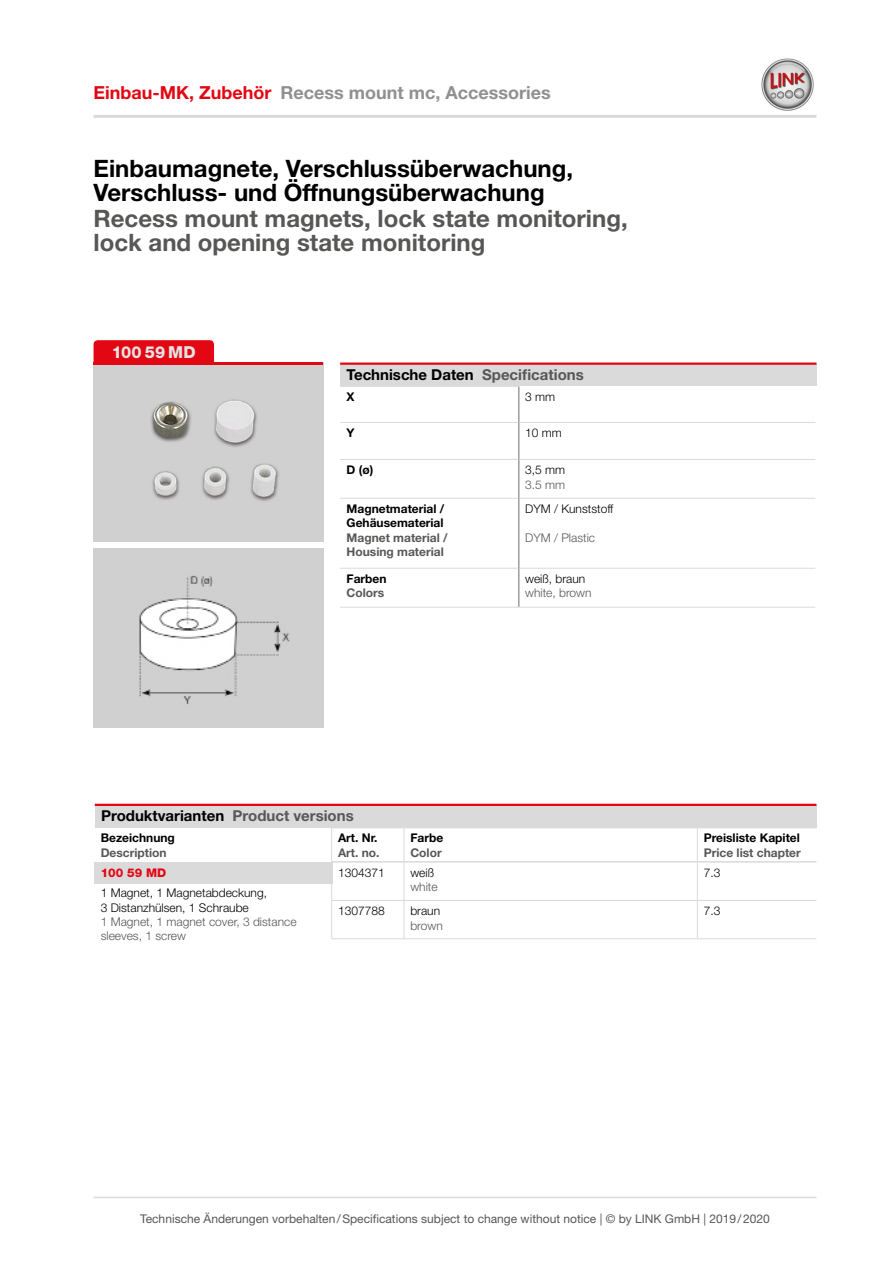
<style>
.page{position:relative;width:893px;height:1263px;background:#fff}
.page>*{position:absolute;margin:0;border:0;box-sizing:border-box;transform-origin:0 0}
.t1{font:700 24px/24px "Helvetica Neue LT Std";color:#000}
.t2{font:700 24px/24px "Helvetica Neue LT Std";color:#575756}
.t3{font:700 18px "Helvetica Neue LT Std";color:#909090}
.t4{font:800 16.5px "Helvetica Neue LT Std";letter-spacing:.005em;color:#e3e3e3}
.t5{font:700 15px "Helvetica Neue LT Std";color:#000}
.t6{font:300 12px/14.2px "Helvetica Neue LT Std";color:#000}
.t7{font:12px "Helvetica Neue LT Std";color:#575756}
.t8{font:700 12px/14.2px "Helvetica Neue LT Std";color:#000}
.t9{font:300 12px/14.2px "Helvetica Neue LT Std";color:#575756}
.t10{font:700 12px/14.2px "Helvetica Neue LT Std";color:#575756}
.t11{font:800 12px "Helvetica Neue LT Std";color:#e30613}
.s1{color:#e30613}
.s2{color:#575756}
</style>
<div class="page">
<hr style="left:94px;top:1197px;width:722px;height:1px;background:#dadada">
<hr style="left:94px;top:115px;width:722px;height:3px;background:#dadada">
<img style="left:761px;top:58px;width:53px;height:53px">
<img style="left:94px;top:365px;width:229px;height:176px">
<img style="left:94px;top:549px;width:229px;height:178px">
<div style="left:94px;top:340px;width:120px;height:22px;background:#e30613"></div>
<hr style="left:94px;top:362px;width:229px;height:3px;background:#e30613">
<hr style="left:331px;top:900px;width:73px;height:1px;background:#dadada">
<hr style="left:404px;top:900px;width:293px;height:1px;background:#dadada">
<hr style="left:697px;top:900px;width:119px;height:1px;background:#dadada">
<hr style="left:404px;top:938px;width:293px;height:1px;background:#dadada">
<hr style="left:697px;top:938px;width:119px;height:1px;background:#dadada">
<hr style="left:331px;top:862px;width:1px;height:38px;background:#dadada">
<hr style="left:404px;top:862px;width:1px;height:38px;background:#dadada">
<hr style="left:331px;top:901px;width:1px;height:37px;background:#dadada">
<hr style="left:404px;top:901px;width:1px;height:37px;background:#dadada">
<hr style="left:331px;top:938px;width:73px;height:1px;background:#dadada">
<hr style="left:697px;top:862px;width:1px;height:38px;background:#dadada">
<hr style="left:697px;top:901px;width:1px;height:37px;background:#dadada">
<hr style="left:331px;top:827px;width:73px;height:1px;background:#dadada">
<hr style="left:331px;top:828px;width:1px;height:34px;background:#dadada">
<hr style="left:404px;top:827px;width:293px;height:1px;background:#dadada">
<hr style="left:332px;top:861px;width:72px;height:1px;background:#dadada">
<hr style="left:404px;top:861px;width:293px;height:1px;background:#dadada">
<hr style="left:404px;top:828px;width:1px;height:33px;background:#dadada">
<hr style="left:697px;top:827px;width:119px;height:1px;background:#dadada">
<hr style="left:697px;top:828px;width:1px;height:33px;background:#dadada">
<hr style="left:697px;top:861px;width:119px;height:1px;background:#dadada">
<div style="left:95px;top:862px;width:238px;height:22px;background:#dadada"></div>
<div style="left:95px;top:805px;width:721px;height:22px;background:#dadada"></div>
<hr style="left:95px;top:804px;width:721px;height:2px;background:#e30613">
<div style="left:340px;top:364px;width:476px;height:22px;background:#dadada"></div>
<hr style="left:340px;top:362px;width:476px;height:3px;background:#e30613">
<hr style="left:340px;top:422px;width:178px;height:1px;background:#dadada">
<hr style="left:340px;top:459px;width:178px;height:1px;background:#dadada">
<hr style="left:340px;top:498px;width:178px;height:1px;background:#dadada">
<hr style="left:340px;top:568px;width:178px;height:1px;background:#dadada">
<hr style="left:519px;top:422px;width:296px;height:1px;background:#dadada">
<hr style="left:519px;top:459px;width:296px;height:1px;background:#dadada">
<hr style="left:519px;top:498px;width:296px;height:1px;background:#dadada">
<hr style="left:519px;top:568px;width:296px;height:1px;background:#dadada">
<hr style="left:340px;top:386px;width:179px;height:1px;background:#dadada">
<hr style="left:340px;top:607px;width:179px;height:1px;background:#dadada">
<hr style="left:518px;top:387px;width:1px;height:35px;background:#9d9d9c">
<hr style="left:518px;top:422px;width:1px;height:37px;background:#9d9d9c">
<hr style="left:518px;top:459px;width:1px;height:39px;background:#9d9d9c">
<hr style="left:518px;top:498px;width:1px;height:70px;background:#9d9d9c">
<hr style="left:518px;top:568px;width:1px;height:39px;background:#9d9d9c">
<hr style="left:519px;top:607px;width:296px;height:1px;background:#dadada">
<h2 class="t3" style="left:94px;top:82px;width:459px"><span class="s1">Einbau-MK, Zubehör</span> Recess mount mc, Accessories</h2>
<h1 class="t1" style="left:94px;top:156px;width:481px">Einbaumagnete, Verschlussüberwachung,<br>Verschluss- und Öffnungsüberwachung</h1>
<h1 class="t2" style="left:94px;top:206px;width:536px">Recess mount magnets, lock state monitoring, lock and opening state monitoring</h1>
<h3 class="t4" style="left:112px;top:342px;width:85px">100 59 MD</h3>
<p class="t5" style="left:347px;top:365px;width:239px">Technische Daten <span class="s2">Specifications</span></p>
<p class="t8" style="left:347px;top:390px;width:10px">X</p>
<p class="t6" style="left:525px;top:390px;width:31px">3 mm</p>
<p class="t8" style="left:347px;top:426px;width:10px">Y</p>
<p class="t6" style="left:525px;top:426px;width:38px">10 mm</p>
<p class="t8" style="left:347px;top:463px;width:28px">D (ø)</p>
<p class="t6" style="left:525px;top:463px;width:42px">3,5 mm</p>
<p class="t9" style="left:525px;top:477px;width:42px">3.5 mm</p>
<p class="t8" style="left:347px;top:501px;width:99px">Magnetmaterial /<br>Gehäusematerial</p>
<p class="t10" style="left:347px;top:530px;width:103px">Magnet material /<br>Housing material</p>
<p class="t6" style="left:525px;top:501px;width:90px">DYM / Kunststoff</p>
<p class="t9" style="left:525px;top:530px;width:71px">DYM / Plastic</p>
<p class="t8" style="left:347px;top:571px;width:42px">Farben</p>
<p class="t10" style="left:347px;top:586px;width:39px">Colors</p>
<p class="t6" style="left:525px;top:571px;width:62px">weiß, braun</p>
<p class="t9" style="left:525px;top:586px;width:68px">white, brown</p>
<p class="t5" style="left:101px;top:807px;width:254px">Produktvarianten <span class="s2">Product versions</span></p>
<p class="t8" style="left:101px;top:831px;width:76px">Bezeichnung</p>
<p class="t10" style="left:101px;top:845px;width:67px">Description</p>
<p class="t8" style="left:338px;top:831px;width:41px">Art. Nr.</p>
<p class="t10" style="left:338px;top:845px;width:43px">Art. no.</p>
<p class="t8" style="left:410px;top:831px;width:34px">Farbe</p>
<p class="t10" style="left:410px;top:845px;width:33px">Color</p>
<p class="t8" style="left:704px;top:831px;width:98px">Preisliste Kapitel</p>
<p class="t10" style="left:704px;top:845px;width:99px">Price list chapter</p>
<p class="t11" style="left:101px;top:866px;width:67px">100 59 MD</p>
<p class="t6" style="left:101px;top:886px;width:168px">1 Magnet, 1 Magnetabdeckung,<br>3 Distanzhülsen, 1 Schraube</p>
<p class="t9" style="left:101px;top:914px;width:197px">1 Magnet, 1 magnet cover, 3 distance sleeves, 1 screw</p>
<p class="t6" style="left:338px;top:865px;width:48px">1304371</p>
<p class="t6" style="left:410px;top:865px;width:25px">weiß</p>
<p class="t9" style="left:410px;top:880px;width:29px">white</p>
<p class="t6" style="left:338px;top:904px;width:48px">1307788</p>
<p class="t6" style="left:410px;top:904px;width:31px">braun</p>
<p class="t9" style="left:410px;top:918px;width:34px">brown</p>
<p class="t6" style="left:704px;top:865px;width:18px">7.3</p>
<p class="t6" style="left:704px;top:904px;width:18px">7.3</p>
<p class="t7" style="left:140px;top:1211px;width:631px">Technische Änderungen vorbehalten/Specifications subject to change without notice | © by LINK GmbH | 2019/2020</p>
</div>
